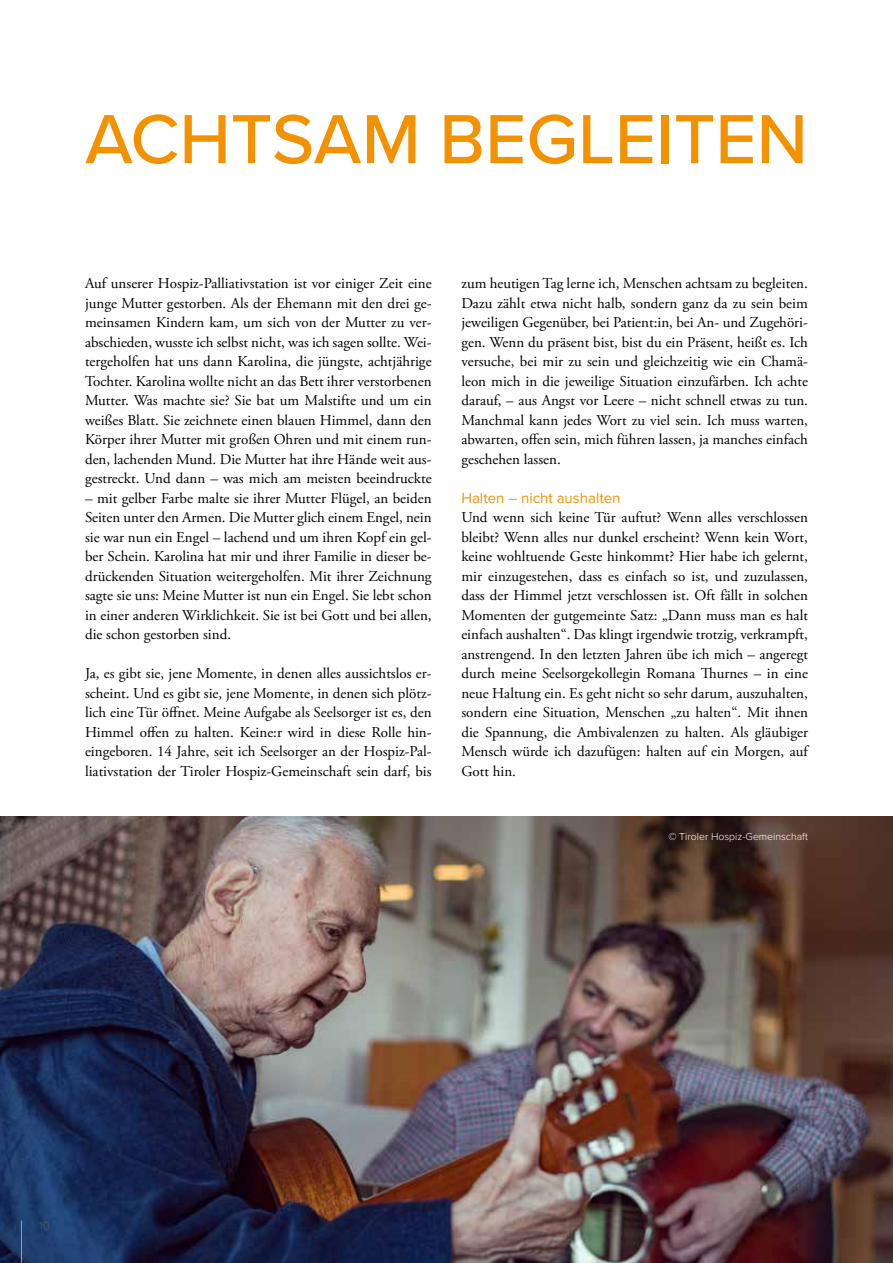
<style>
.page{position:relative;width:893px;height:1263px;background:#fff}
.page>*{position:absolute;margin:0;border:0;box-sizing:border-box;transform-origin:0 0}
.t1{font:500 72px "Proxima Nova";color:#f39200}
.t2{font:15px/19.5px "Adobe Garamond Pro";color:#000;text-align:justify}
.t3{font:15px "Proxima Nova";color:#f39200}
.t4{font:300 12px "Proxima Nova";color:#575756}
.t5{font:300 10.5px "Proxima Nova";color:#fff}
</style>
<div class="page">
<img style="left:0;top:816px;width:893px;height:447px">
<hr style="left:21px;top:1220px;width:1px;height:43px;background:#f39200">
<h1 class="t1" style="left:85px;top:85px;width:724px">ACHTSAM BEGLEITEN</h1>
<p class="t2" style="left:85px;top:274px;width:348px">Auf unserer Hospiz-Palliativstation ist vor einiger Zeit eine junge Mutter gestorben. Als der Ehemann mit den drei ge&shy;meinsamen Kindern kam, um sich von der Mutter zu ver&shy;abschieden, wusste ich selbst nicht, was ich sagen sollte. Wei&shy;tergeholfen hat uns dann Karolina, die jüngste, achtjährige Tochter. Karolina wollte nicht an das Bett ihrer verstorbenen Mutter. Was machte sie? Sie bat um Malstifte und um ein weißes Blatt. Sie zeichnete einen blauen Himmel, dann den Körper ihrer Mutter mit großen Ohren und mit einem run&shy;den, lachenden Mund. Die Mutter hat ihre Hände weit aus&shy;gestreckt. Und dann – was mich am meisten beeindruckte</p>
<p class="t2" style="left:85px;top:489px;width:348px">– mit gelber Farbe malte sie ihrer Mutter Flügel, an beiden Seiten unter den Armen. Die Mutter glich einem Engel, nein sie war nun ein Engel – lachend und um ihren Kopf ein gel&shy;ber Schein. Karolina hat mir und ihrer Familie in dieser be&shy;drückenden Situation weitergeholfen. Mit ihrer Zeichnung sagte sie uns: Meine Mutter ist nun ein Engel. Sie lebt schon in einer anderen Wirklichkeit. Sie ist bei Gott und bei allen, die schon gestorben sind.</p>
<p class="t2" style="left:85px;top:664px;width:348px">Ja, es gibt sie, jene Momente, in denen alles aussichtslos er&shy;scheint. Und es gibt sie, jene Momente, in denen sich plötz&shy;lich eine Tür öffnet. Meine Aufgabe als Seelsorger ist es, den Himmel offen zu halten. Keine:r wird in diese Rolle hin&shy;eingeboren. 14 Jahre, seit ich Seelsorger an der Hospiz-Pal&shy;liativstation der Tiroler Hospiz-Gemeinschaft sein darf, bis</p>
<p class="t2" style="left:461px;top:274px;width:348px">zum heutigen Tag lerne ich, Menschen achtsam zu begleiten.<br>Dazu zählt etwa nicht halb, sondern ganz da zu sein beim jeweiligen Gegenüber, bei Patient:in, bei An- und Zugehöri&shy;gen. Wenn du präsent bist, bist du ein Präsent, heißt es. Ich versuche, bei mir zu sein und gleichzeitig wie ein Chamä&shy;leon mich in die jeweilige Situation einzufärben. Ich achte darauf, – aus Angst vor Leere – nicht schnell etwas zu tun.<br>Manchmal kann jedes Wort zu viel sein. Ich muss warten, abwarten, offen sein, mich führen lassen, ja manches einfach geschehen lassen.</p>
<p class="t3" style="left:461px;top:486px;width:161px">Halten – nicht aushalten</p>
<p class="t2" style="left:461px;top:508px;width:348px">Und wenn sich keine Tür auftut? Wenn alles verschlossen bleibt? Wenn alles nur dunkel erscheint? Wenn kein Wort, keine wohltuende Geste hinkommt? Hier habe ich gelernt, mir einzugestehen, dass es einfach so ist, und zuzulassen, dass der Himmel jetzt verschlossen ist. Oft fällt in solchen Momenten der gutgemeinte Satz: „Dann muss man es halt einfach aushalten“. Das klingt irgendwie trotzig, verkrampft, anstrengend. In den letzten Jahren übe ich mich – angeregt durch meine Seelsorgekollegin Romana Thurnes – in eine neue Haltung ein. Es geht nicht so sehr darum, auszuhalten, sondern eine Situation, Menschen „zu halten“. Mit ihnen die Spannung, die Ambivalenzen zu halten. Als gläubiger Mensch würde ich dazufügen: halten auf ein Morgen, auf Gott hin.</p>
<p class="t5" style="left:668px;top:829px;width:141px">© Tiroler Hospiz-Gemeinschaft</p>
<p class="t4" style="left:39px;top:1217px;width:12px">10</p>
</div>
